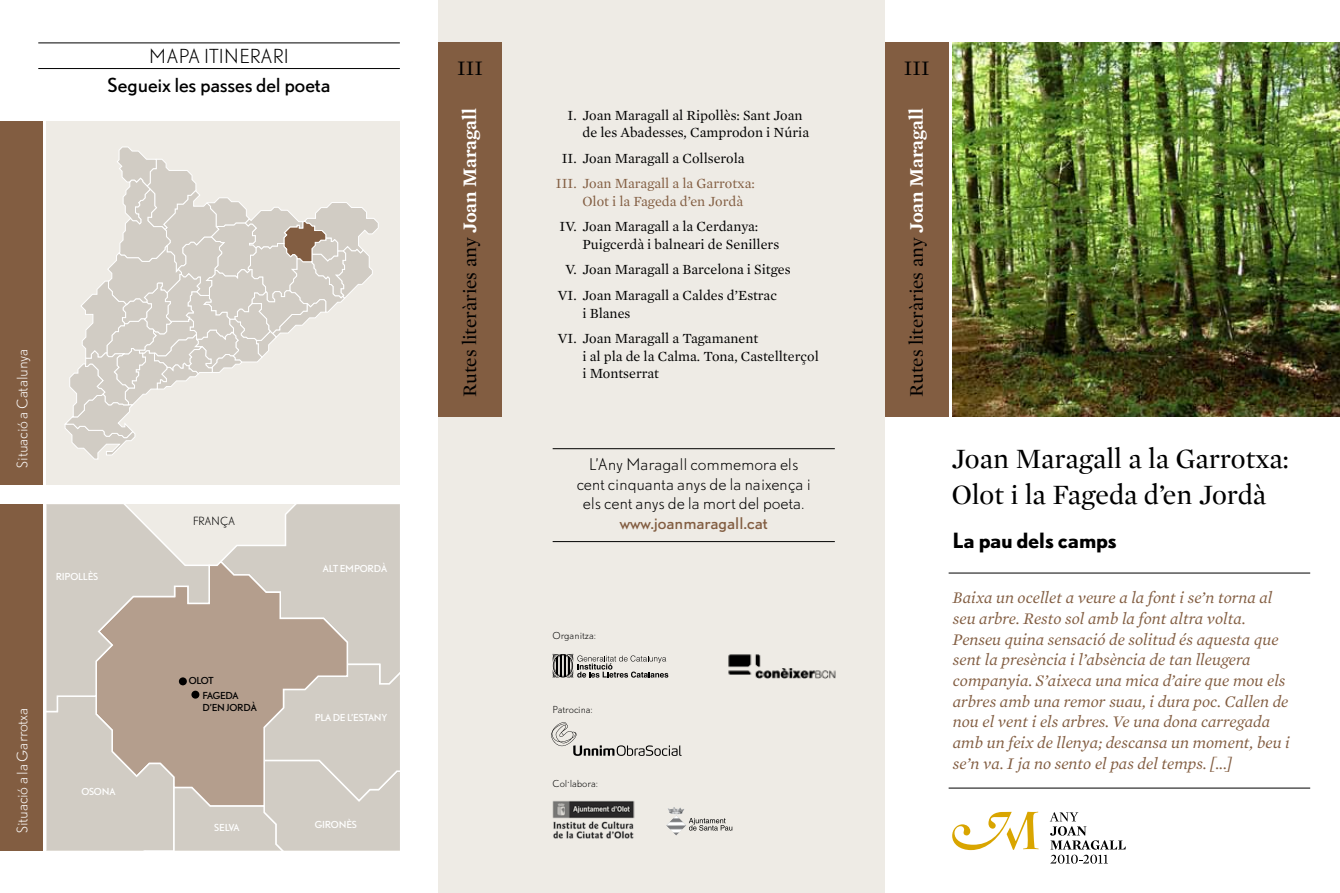
<style>
.page{position:relative;width:1340px;height:893px;background:#fff}
.page>*{position:absolute;margin:0;border:0;box-sizing:border-box;transform-origin:0 0}
.t1{font:28.5px/36px "Mercury Display Roman";color:#000}
.t2{font:21px "Mercury Text G1 Roman";color:#000}
.t3{font:19.5px "Mercury Display Roman";color:#000}
.t4{font:700 19.5px "DTL Nobel T";letter-spacing:-.01em;color:#000}
.t5{font:18px "DTL Nobel T";letter-spacing:-.01em;color:#000}
.t6{font:300 18px "DTL Nobel T";color:#000}
.t7{font:italic 16.5px/20.7px "Mercury Text G1";color:#825d41}
.t8{font:300 15px/19.5px "DTL Nobel T";letter-spacing:-.015em;color:#000;text-align:center}
.t9{font:15px "DTL Nobel T";color:#825d41}
.t10{font:14.25px/17.2px "Mercury Text G1 Roman";color:#000}
.t11{font:14.25px/17.2px "Mercury Text G1 Roman";color:#825d41}
.t12{font:300 13.5px "DTL Nobel T";letter-spacing:-.02em;color:#fff}
.t13{font:300 10.5px "DTL Nobel T";color:#000}
.t14{font:9px "DTL Nobel T";letter-spacing:-.01em;color:#fff}
.t15{font:300 9px "DTL Nobel T";color:#000}
.t16{font:9px/14.2px "DTL Nobel T";letter-spacing:-.045em;color:#000}
.t17{font:9px "DTL Nobel T";letter-spacing:-.025em;color:#000}
.s1{font-family:"Mercury Text G3";font-weight:600;color:#fff}
</style>
<div class="page">
<div style="left:884px;top:43px;width:64px;height:374px;background:#825d41"></div>
<img style="left:952px;top:43px;width:387px;height:374px">
<div style="left:438px;top:0;width:446px;height:893px;background:#eeebe5"></div>
<div style="left:438px;top:43px;width:64px;height:374px;background:#825d41"></div>
<div style="left:47px;top:121px;width:353px;height:364px;background:#eeebe5"></div>
<hr style="left:38px;top:43px;width:362px;height:1px;background:#000">
<hr style="left:38px;top:68px;width:362px;height:1px;background:#000">
<svg style="left:47px;top:504px;width:353px;height:346px;background:#cac1b6"></svg>
<div style="left:0;top:121px;width:43px;height:364px;background:#825d41"></div>
<div style="left:0;top:504px;width:43px;height:346px;background:#825d41"></div>
<div style="left:179px;top:677px;width:8px;height:8px;background:#000;border-radius:50%"></div>
<div style="left:191px;top:691px;width:8px;height:8px;background:#000;border-radius:50%"></div>
<svg style="left:64px;top:146px;width:315px;height:314px"></svg>
<hr style="left:552px;top:448px;width:282px;height:1px;background:#000">
<hr style="left:552px;top:541px;width:282px;height:1px;background:#000">
<svg style="left:952px;top:812px;width:86px;height:38px"></svg>
<svg style="left:1049px;top:812px;width:76px;height:52px"></svg>
<svg style="left:552px;top:654px;width:116px;height:24px"></svg>
<img style="left:728px;top:654px;width:108px;height:25px">
<svg style="left:551px;top:722px;width:130px;height:34px"></svg>
<hr style="left:948px;top:788px;width:362px;height:1px;background:#000">
<hr style="left:948px;top:573px;width:362px;height:1px;background:#000">
<img style="left:552px;top:800px;width:82px;height:38px">
<svg style="left:668px;top:807px;width:6px;height:6px"></svg>
<svg style="left:689px;top:818px;width:43px;height:13px"></svg>
<p class="t6" style="left:149px;top:45px;width:142px">Mapa itinerari</p>
<p class="t5" style="left:108px;top:73px;width:224px">SEGUEIX LES PASSES DEL POETA</p>
<p class="t12" style="left:14px;top:468px;width:121px;rotate:-90deg">Situació a Catalunya</p>
<p class="t14" style="left:56px;top:570px;width:43px">RIPOLLÈS</p>
<p class="t12" style="left:14px;top:833px;width:127px;rotate:-90deg">Situació a la Garrotxa</p>
<p class="t14" style="left:81px;top:785px;width:36px">OSONA</p>
<p class="t13" style="left:193px;top:515px;width:44px">frança</p>
<p class="t16" style="left:202px;top:674px;width:38px;text-indent:-14px">OLOT<br>FAGEDA</p>
<p class="t17" style="left:202px;top:701px;width:56px">D’EN JORDÀ</p>
<p class="t14" style="left:323px;top:563px;width:66px">ALT EMPORDÀ</p>
<p class="t14" style="left:315px;top:712px;width:74px">PLA DE L’ESTANY</p>
<p class="t14" style="left:214px;top:821px;width:27px">S ELVA</p>
<p class="t14" style="left:315px;top:818px;width:43px">GIRONÈS</p>
<p class="t2" style="left:457px;top:56px;width:27px">III</p>
<p class="t2" style="left:903px;top:56px;width:27px">III</p>
<p class="t3" style="left:459px;top:396px;width:290px;rotate:-90deg">Rutes literàries any <span class="s1">Joan Maragall</span></p>
<p class="t10" style="left:582px;top:106px;width:228px;text-indent:-15px">I. Joan Maragall al Ripollès: Sant Joan de les Abadesses, Camprodon i Núria</p>
<p class="t10" style="left:561px;top:149px;width:184px">II. Joan Maragall a Collserola</p>
<p class="t11" style="left:582px;top:175px;width:174px;text-indent:-27px">III. Joan Maragall a la Garrotxa:<br>Olot i la Fageda d’en Jordà</p>
<p class="t10" style="left:582px;top:218px;width:198px;text-indent:-23px">IV. Joan Maragall a la Cerdanya:<br>Puigcerdà i balneari de Senillers</p>
<p class="t10" style="left:558px;top:257px;width:234px;line-height:25.8px;text-indent:7px">V. Joan Maragall a Barcelona i Sitges<br>VI. Joan Maragall a Caldes d’Estrac</p>
<p class="t10" style="left:558px;top:300px;width:202px;line-height:25.8px;text-indent:25px">i Blanes<br>VI. Joan Maragall a Tagamanent</p>
<p class="t10" style="left:582px;top:347px;width:238px">i al pla de la Calma. Tona, Castellterçol i Montserrat</p>
<p class="t8" style="left:576px;top:454px;width:235px">L’Any Maragall commemora els cent cinquanta anys de la naixença i els cent anys de la mort del poeta.</p>
<p class="t9" style="left:620px;top:513px;width:149px">WWW.JOANMARAGALL.CAT</p>
<p class="t15" style="left:552px;top:630px;width:45px">Organitza:</p>
<p class="t15" style="left:552px;top:704px;width:42px">Patrocina:</p>
<p class="t15" style="left:552px;top:777px;width:47px">Col<sup>·</sup>labora:</p>
<p class="t3" style="left:905px;top:396px;width:290px;rotate:-90deg">Rutes literàries any <span class="s1">Joan Maragall</span></p>
<h1 class="t1" style="left:951px;top:441px;width:338px">Joan Maragall a la Garrotxa:<br>Olot i la Fageda d’en Jordà</h1>
<p class="t4" style="left:951px;top:527px;width:167px">La pau dels camps</p>
<p class="t7" style="left:952px;top:587px;width:338px">Baixa un ocellet a veure a la font i se’n torna al seu arbre. Resto sol amb la font altra volta.<br>Penseu quina sensació de solitud és aquesta que sent la presència i l’absència de tan lleugera companyia. S’aixeca una mica d’aire que mou els arbres amb una remor suau, i dura poc. Callen de nou el vent i els arbres. Ve una dona carregada amb un feix de llenya; descansa un moment, beu i se’n va. I ja no sento el pas del temps. [...]</p>
</div>
